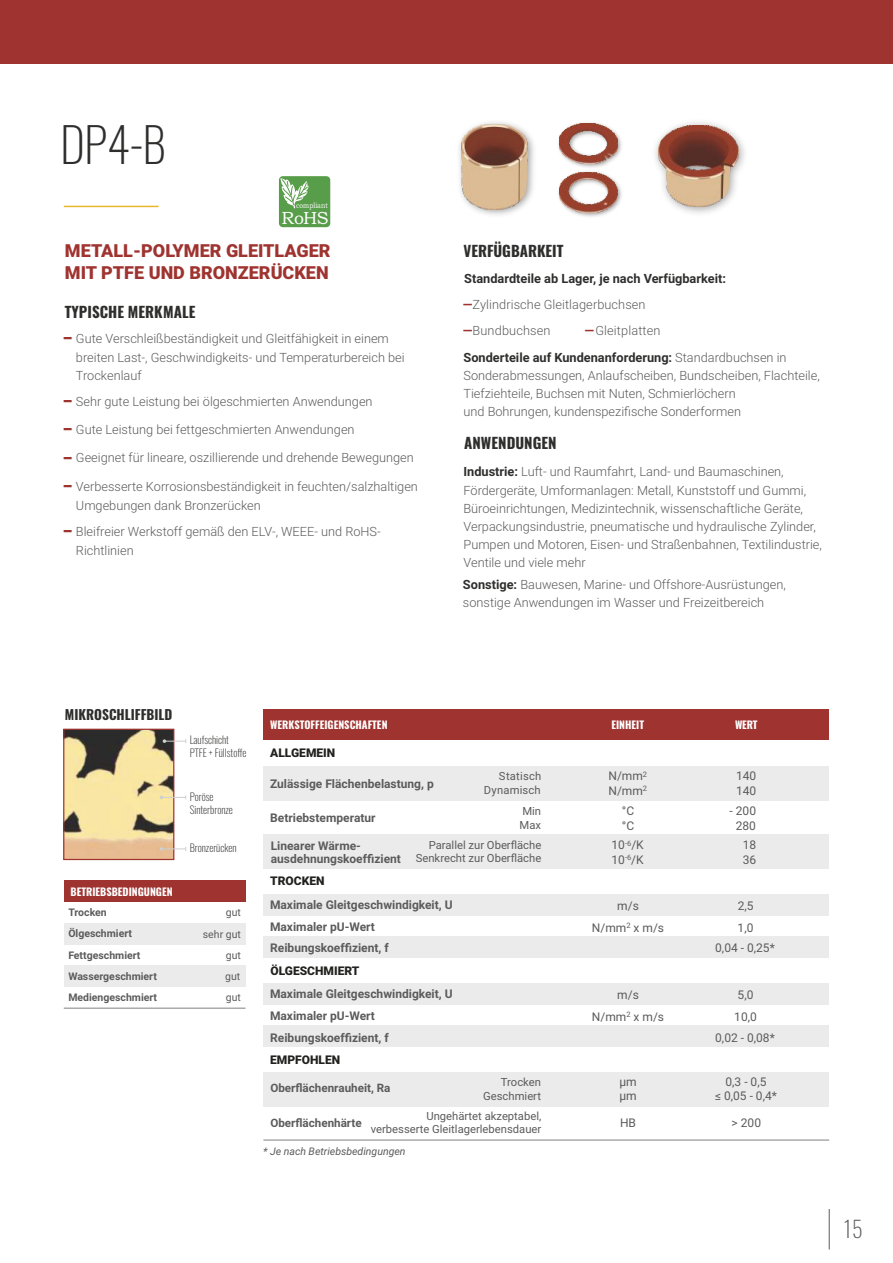
<style>
.page{position:relative;width:893px;height:1263px;background:#fff}
.page>*{position:absolute;margin:0;border:0;box-sizing:border-box;transform-origin:0 0}
.t1{font:200 48px "Oswald";color:#2e2e2d}
.t2{font:200 22.5px "Oswald";color:#5c5b5b}
.t3{font:900 18px/21.6px "Roboto";color:#9f3330}
.t4{font:17.7px "Bookman Old Style";color:#fefefe}
.t5{font:700 15px "Oswald";color:#2e2e2d}
.t6{font:700 13.5px "Oswald";color:#2e2e2d}
.t7{font:300 12.75px/18.1px "Roboto";color:#5c5b5b}
.t8{font:700 12.75px "Roboto";color:#2e2e2d}
.t9{font:700 12px/21.8px "Roboto";color:#5c5b5b}
.t10{font:12px/14.4px "Roboto";color:#5c5b5b}
.t11{font:900 12px "Roboto";color:#21211d}
.t12{font:700 11.7px "Roboto";color:#5c5b5b}
.t13{font:11.25px/13.5px "Roboto";color:#5c5b5b;text-align:right}
.t14{font:700 10.5px "Roboto";color:#5c5b5b}
.t15{font:200 10.5px/12.9px "Oswald";color:#2e2e2d}
.t16{font:700 10.5px "Oswald";color:#fefefe}
.t17{font:italic 10.5px "Roboto";color:#5c5b5b}
.t18{font:10.5px "Roboto";color:#5c5b5b}
.t19{font:7.65px "Bookman Old Style";color:#fefefe;scale:.84 1}
.t20{font:7.5px "Roboto";color:#5c5b5b}
.s1{font-weight:700;color:#9f3330}
.s2{font-weight:700;color:#2e2e2d}
</style>
<div class="page">
<hr style="left:64px;top:206px;width:95px;height:1px;background:#e9b72c">
<img style="left:65px;top:731px;width:107px;height:127px">
<div style="left:263px;top:894px;width:566px;height:21px;background:#ebebeb"></div>
<div style="left:263px;top:983px;width:566px;height:21px;background:#ebebeb"></div>
<div style="left:263px;top:936px;width:566px;height:22px;background:#ebebeb"></div>
<div style="left:263px;top:1026px;width:566px;height:21px;background:#ebebeb"></div>
<div style="left:263px;top:1072px;width:566px;height:34px;background:#ebebeb"></div>
<div style="left:263px;top:834px;width:566px;height:34px;background:#ebebeb"></div>
<div style="left:263px;top:766px;width:566px;height:34px;background:#ebebeb"></div>
<div style="left:63px;top:729px;width:111px;height:131px;border:1px solid #9f3330"></div>
<hr style="left:263px;top:1139px;width:566px;height:2px;background:#9c9c9c">
<svg style="left:163px;top:739px;width:23px;height:4px"></svg>
<svg style="left:160px;top:795px;width:26px;height:4px"></svg>
<svg style="left:160px;top:847px;width:26px;height:4px"></svg>
<div style="left:64px;top:966px;width:181px;height:21px;background:#ebebeb"></div>
<div style="left:64px;top:923px;width:181px;height:21px;background:#ebebeb"></div>
<div style="left:64px;top:881px;width:181px;height:21px;background:#9f3330"></div>
<hr style="left:64px;top:1007px;width:181px;height:2px;background:#9c9c9c">
<div style="left:263px;top:709px;width:566px;height:31px;background:#9f3330"></div>
<img style="left:459px;top:122px;width:75px;height:93px">
<img style="left:462px;top:125px;width:66px;height:84px">
<img style="left:558px;top:122px;width:64px;height:44px">
<img style="left:559px;top:123px;width:58px;height:40px">
<img style="left:558px;top:166px;width:64px;height:51px">
<img style="left:559px;top:172px;width:59px;height:40px">
<img style="left:655px;top:122px;width:90px;height:92px">
<img style="left:659px;top:126px;width:79px;height:80px">
<div style="left:279px;top:176px;width:51px;height:51px;background:#589d49;border-radius:4px"></div>
<svg style="left:279px;top:178px;width:29px;height:30px"></svg>
<hr style="left:829px;top:1209px;width:1px;height:40px;background:#5c5b5b">
<div style="left:0;top:0;width:893px;height:64px;background:#9f3330"></div>
<h1 class="t1" style="left:60px;top:111px;width:107px">DP4-B</h1>
<p class="t19" style="left:296px;top:203px;width:39px">compliant</p>
<h3 class="t4" style="left:281px;top:211px;width:49px">RoHS</h3>
<h3 class="t3" style="left:65px;top:242px;width:267px">METALL-POLYMER GLEITLAGER<br>MIT PTFE UND BRONZERÜCKEN</h3>
<p class="t5" style="left:65px;top:302px;width:132px">TYPISCHE MERKMALE</p>
<p class="t7" style="left:76px;top:330px;width:330px;line-height:19px;text-indent:-12px"><sup>_</sup> Gute Verschleißbeständigkeit und Gleitfähigkeit in einem breiten Last-, Geschwindigkeits- und Temperaturbereich bei</p>
<p class="t7" style="left:64px;top:364px;width:310px;line-height:26.4px;text-indent:12px">Trockenlauf<br><sup>_</sup> Sehr gute Leistung bei ölgeschmierten Anwendungen</p>
<p class="t7" style="left:64px;top:422px;width:292px"><sup>_</sup> Gute Leistung bei fettgeschmierten Anwendungen</p>
<p class="t7" style="left:64px;top:450px;width:351px"><sup>_</sup> Geeignet für lineare, oszillierende und drehende Bewegungen</p>
<p class="t7" style="left:76px;top:478px;width:343px;line-height:19px;text-indent:-12px"><sup>_</sup> Verbesserte Korrosionsbeständigkeit in feuchten/salzhaltigen<br>Umgebungen dank Bronzerücken</p>
<p class="t7" style="left:76px;top:523px;width:306px;line-height:19px;text-indent:-12px"><sup>_</sup> Bleifreier Werkstoff gemäß den ELV-, WEEE- und RoHS-<br>Richtlinien</p>
<p class="t5" style="left:463px;top:240px;width:102px">VERFÜGBARKEIT</p>
<p class="t8" style="left:464px;top:270px;width:263px">Standardteile ab Lager, je nach Verfügbarkeit:</p>
<p class="t7" style="left:463px;top:292px;width:184px;line-height:26.7px"><span class="s1">—</span>Zylindrische Gleitlagerbuchsen <span class="s1">—</span>Bundbuchsen</p>
<p class="t7" style="left:585px;top:323px;width:77px"><span class="s1">—</span>Gleitplatten</p>
<p class="t7" style="left:463px;top:349px;width:358px"><span class="s2">Sonderteile auf Kundenanforderung:</span> Standardbuchsen in Sonderabmessungen, Anlaufscheiben, Bundscheiben, Flachteile, Tiefziehteile, Buchsen mit Nuten, Schmierlöchern<br>und Bohrungen, kundenspezifische Sonderformen</p>
<p class="t5" style="left:464px;top:433px;width:94px">ANWENDUNGEN</p>
<p class="t7" style="left:463px;top:464px;width:360px"><span class="s2">Industrie:</span> Luft- und Raumfahrt, Land- und Baumaschinen, Fördergeräte, Umformanlagen: Metall, Kunststoff und Gummi, Büroeinrichtungen, Medizintechnik, wissenschaftliche Geräte, Verpackungsindustrie, pneumatische und hydraulische Zylinder, Pumpen und Motoren, Eisen- und Straßenbahnen, Textilindustrie, Ventile und viele mehr</p>
<p class="t7" style="left:463px;top:576px;width:324px"><span class="s2">Sonstige:</span> Bauwesen, Marine- und Offshore-Ausrüstungen, sonstige Anwendungen im Wasser und Freizeitbereich</p>
<p class="t6" style="left:65px;top:705px;width:109px">MIKROSCHLIFFBILD</p>
<p class="t15" style="left:190px;top:734px;width:58px">Laufschicht<br>PTFE + Füllstoffe</p>
<p class="t15" style="left:190px;top:790px;width:45px">Poröse<br>Sinterbronze</p>
<p class="t15" style="left:190px;top:841px;width:48px">Bronzerücken</p>
<p class="t16" style="left:71px;top:884px;width:104px">BETRIEBSBEDINGUNGEN</p>
<p class="t14" style="left:68px;top:926px;width:65px">Ölgeschmiert</p>
<p class="t18" style="left:203px;top:930px;width:40px">sehr gut</p>
<p class="t14" style="left:68px;top:947px;width:74px">Fettgeschmiert</p>
<p class="t18" style="left:226px;top:951px;width:17px">gut</p>
<p class="t14" style="left:68px;top:969px;width:90px">Wassergeschmiert</p>
<p class="t18" style="left:225px;top:972px;width:17px">gut</p>
<p class="t14" style="left:68px;top:990px;width:90px">Mediengeschmiert</p>
<p class="t18" style="left:226px;top:993px;width:17px">gut</p>
<p class="t14" style="left:68px;top:905px;width:40px">Trocken</p>
<p class="t18" style="left:226px;top:908px;width:17px">gut</p>
<p class="t16" style="left:270px;top:717px;width:119px">WERKSTOFFEIGENSCHAFTEN</p>
<p class="t11" style="left:270px;top:748px;width:67px">ALLGEMEIN</p>
<p class="t9" style="left:270px;top:772px;width:165px">Zulässige Flächenbelastung, p</p>
<p class="t9" style="left:270px;top:806px;width:107px">Betriebstemperatur</p>
<p class="t9" style="left:271px;top:838px;width:132px;line-height:13px">Linearer Wärme&shy;ausdehnungskoeffizient</p>
<p class="t11" style="left:270px;top:876px;width:56px">TROCKEN</p>
<p class="t9" style="left:270px;top:893px;width:184px">Maximale Gleitgeschwindigkeit, U<br>Maximaler pU-Wert<br>Reibungskoeffizient, f</p>
<p class="t11" style="left:270px;top:965px;width:91px">ÖLGESCHMIERT</p>
<p class="t9" style="left:270px;top:982px;width:184px">Maximale Gleitgeschwindigkeit, U<br>Maximaler pU-Wert<br>Reibungskoeffizient, f</p>
<p class="t11" style="left:270px;top:1055px;width:71px">EMPFOHLEN</p>
<p class="t12" style="left:270px;top:1080px;width:122px">Oberflächenrauheit, Ra</p>
<p class="t12" style="left:270px;top:1115px;width:93px">Oberflächenhärte</p>
<p class="t17" style="left:263px;top:1147px;width:144px">* Je nach Betriebsbedingungen</p>
<p class="t13" style="left:484px;top:770px;width:59px">Statisch<br>Dynamisch</p>
<p class="t13" style="left:520px;top:806px;width:23px;text-align:left">Min<br>Max</p>
<p class="t13" style="left:416px;top:839px;width:127px">Parallel zur Oberfläche<br>Senkrecht zur Oberfläche</p>
<p class="t13" style="left:483px;top:1077px;width:59px">Trocken<br>Geschmiert</p>
<p class="t13" style="left:371px;top:1110px;width:172px">Ungehärtet akzeptabel, verbesserte Gleitlagerlebensdauer</p>
<p class="t16" style="left:611px;top:717px;width:34px">EINHEIT</p>
<p class="t16" style="left:735px;top:717px;width:24px">WERT</p>
<p class="t10" style="left:608px;top:770px;width:40px">N/mm<sup>2<br></sup>N/mm<sup>2</sup></p>
<p class="t10" style="left:736px;top:770px;width:22px">140<br>140</p>
<p class="t10" style="left:729px;top:805px;width:28px;text-align:center">- 200<br>280</p>
<p class="t10" style="left:622px;top:805px;width:14px">°C °C</p>
<p class="t20" style="left:625px;top:840px;width:8px">-6</p>
<p class="t10" style="left:612px;top:839px;width:34px">10 /K</p>
<p class="t20" style="left:625px;top:854px;width:8px">-6</p>
<p class="t10" style="left:612px;top:853px;width:34px">10 /K</p>
<p class="t10" style="left:743px;top:839px;width:15px">18<br>36</p>
<p class="t10" style="left:617px;top:899px;width:23px">m/s</p>
<p class="t10" style="left:738px;top:900px;width:17px">2,5</p>
<p class="t10" style="left:592px;top:921px;width:74px">N/mm<sup>2</sup> x m/s</p>
<p class="t10" style="left:715px;top:918px;width:61px;line-height:20.4px;text-align:center">1,0<br>0,04 - 0,25*</p>
<p class="t10" style="left:617px;top:989px;width:23px">m/s</p>
<p class="t10" style="left:734px;top:985px;width:24px;line-height:21.9px">5,0<br>10,0</p>
<p class="t10" style="left:715px;top:1031px;width:61px">0,02 - 0,08*</p>
<p class="t10" style="left:715px;top:1075px;width:63px;text-align:center">0,3 - 0,5<br>≤ 0,05 - 0,4*</p>
<p class="t10" style="left:732px;top:1117px;width:31px">&gt; 200</p>
<p class="t10" style="left:592px;top:1011px;width:74px">N/mm<sup>2</sup> x m/s</p>
<p class="t10" style="left:619px;top:1075px;width:19px">μm μm</p>
<p class="t10" style="left:620px;top:1117px;width:18px">HB</p>
<h2 class="t2" style="left:843px;top:1213px;width:22px">15</h2>
</div>
